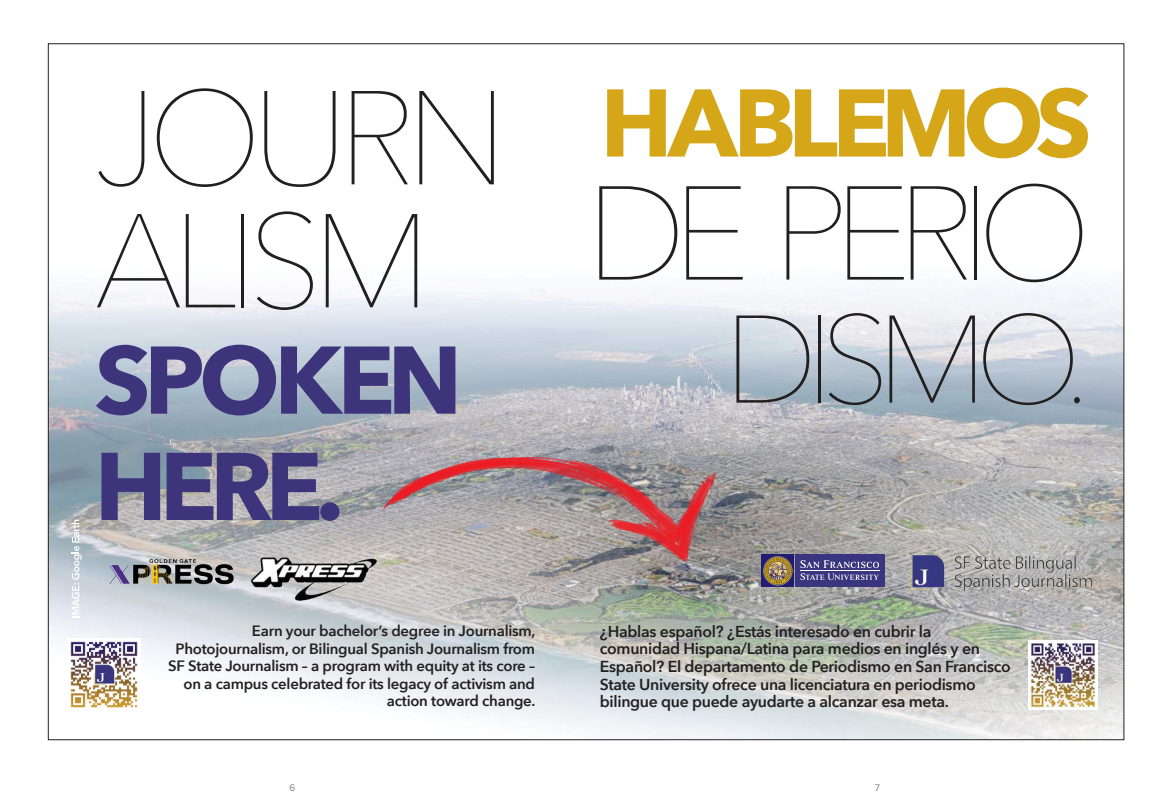
<style>
.page{position:relative;width:1170px;height:810px;background:#fff}
.page>*{position:absolute;margin:0;border:0;box-sizing:border-box;transform-origin:0 0}
.t1{font:200 131.88px/123px "Avenir Next";letter-spacing:-.08em;color:#221f1f}
.t2{font:200 123px "Avenir Next";letter-spacing:-.11em;color:#221f1f}
.t3{font:700 94.88px/106.2px "Avenir Next";letter-spacing:-.075em;color:#3e347c}
.t4{font:700 94.88px "Avenir Next";letter-spacing:-.085em;color:#d4a618}
.t5{font:600 15.88px/17.6px "Avenir Next";letter-spacing:-.02em;color:#221f1f}
.t6{font:600 15px/17.6px "Avenir Next";letter-spacing:-.015em;color:#221f1f;text-align:right}
.t7{font:10px "Proxima Nova";color:#808284}
</style>
<div class="page">
<img style="left:50px;top:289px;width:1072px;height:449px">
<img style="left:108px;top:558px;width:118px;height:26px">
<img style="left:226px;top:491px;width:176px;height:176px">
<img style="left:1028px;top:640px;width:70px;height:70px">
<img style="left:68px;top:638px;width:72px;height:73px">
<img style="left:910px;top:553px;width:210px;height:41px">
<div style="left:795px;top:555px;width:89px;height:32px;background:#39357e"></div>
<svg style="left:800px;top:560px;width:79px;height:20px"></svg>
<div style="left:762px;top:555px;width:32px;height:32px;background:#201c6f"></div>
<svg style="left:763px;top:556px;width:30px;height:30px"></svg>
<svg style="left:383px;top:457px;width:332px;height:107px;background:#ad8d8f"></svg>
<svg style="left:71px;top:520px;width:11px;height:97px"></svg>
<h1 class="t1" style="left:95px;top:77px;width:415px">JOURN<br>ALISM</h1>
<h3 class="t3" style="left:95px;top:328px;width:369px">SPOKEN<br>HERE.</h3>
<h3 class="t4" style="left:600px;top:68px;width:493px">HABLEMOS</h3>
<h1 class="t1" style="left:585px;top:173px;width:508px">DE PERIO</h1>
<h2 class="t2" style="left:723px;top:288px;width:370px">DISMO.</h2>
<p class="t6" style="left:168px;top:623px;width:369px">Earn your bachelorís degree in Journalism, Photojournalism, or Bilingual Spanish Journalism from SF State Journalism ñ a program with equity at its core ñ on a campus celebrated for its legacy of activism and action toward change.</p>
<p class="t5" style="left:600px;top:624px;width:412px">øHablas espaÒol? øEst·s interesado en cubrir la comunidad Hispana/Latina para medios en inglÈs y en EspaÒol? El departamento de Periodismo en San Francisco State University ofrece una licenciatura en periodismo bilingue que puede ayudarte a alcanzar esa meta.</p>
<p class="t7" style="left:290px;top:784px;width:7px">6</p>
<p class="t7" style="left:875px;top:784px;width:7px">7</p>
</div>
